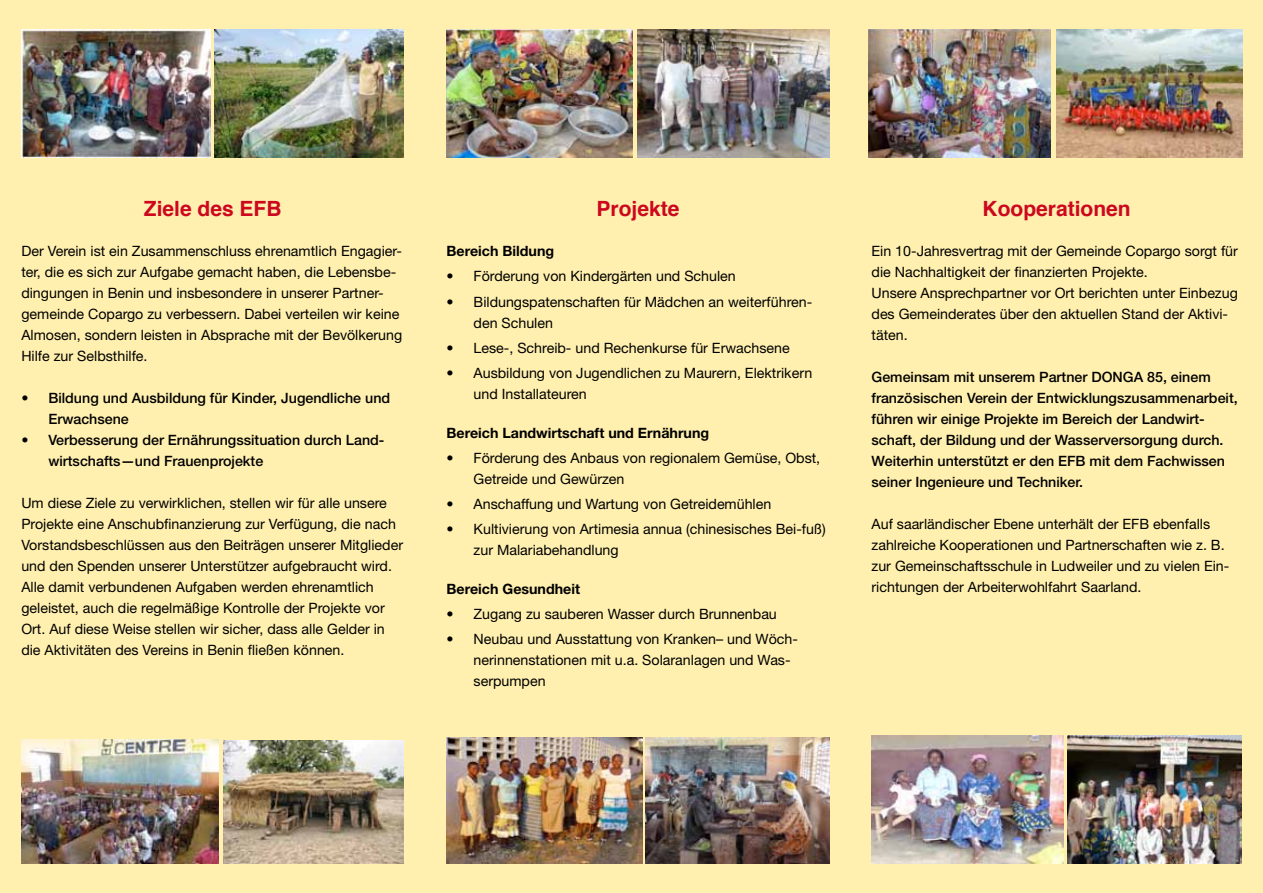
<style>
.page{position:relative;width:1263px;height:893px;background:#fff0af}
.page>*{position:absolute;margin:0;border:0;box-sizing:border-box;transform-origin:0 0}
.t1{font:700 21px "Helvetica";color:#cd071e}
.t2{font:14.25px/21px "Helvetica Neue LT";color:#000}
.t3{font:500 14.25px/21px "Helvetica Neue LT";color:#000}
.t4{font:700 14.25px "Helvetica Neue LT";color:#000}
</style>
<div class="page">
<img style="left:21px;top:30px;width:189px;height:127px">
<img style="left:214px;top:30px;width:190px;height:127px">
<img style="left:21px;top:740px;width:197px;height:123px">
<img style="left:224px;top:740px;width:180px;height:123px">
<img style="left:446px;top:30px;width:186px;height:127px">
<img style="left:638px;top:30px;width:191px;height:127px">
<img style="left:446px;top:737px;width:196px;height:126px">
<img style="left:645px;top:737px;width:184px;height:126px">
<img style="left:872px;top:736px;width:192px;height:127px">
<img style="left:1067px;top:736px;width:175px;height:127px">
<img style="left:869px;top:30px;width:182px;height:127px">
<img style="left:1056px;top:30px;width:186px;height:127px">
<h1 class="t1" style="left:144px;top:191px;width:139px">Ziele des EFB</h1>
<p class="t2" style="left:21px;top:240px;width:382px">Der Verein ist ein Zusammenschluss ehrenamtlich Engagier&shy;ter, die es sich zur Aufgabe gemacht haben, die Lebensbe&shy;dingungen in Benin und insbesondere in unserer Partner&shy;gemeinde Copargo zu verbessern. Dabei verteilen wir keine Almosen, sondern leisten in Absprache mit der Bevölkerung Hilfe zur Selbsthilfe.</p>
<p class="t3" style="left:48px;top:387px;width:343px;text-indent:-27px">• Bildung und Ausbildung für Kinder, Jugendliche und<br>Erwachsene</p>
<p class="t3" style="left:48px;top:429px;width:338px;text-indent:-27px">• Verbesserung der Ernährungssituation durch Land&shy;wirtschafts—und Frauenprojekte</p>
<p class="t2" style="left:21px;top:492px;width:383px">Um diese Ziele zu verwirklichen, stellen wir für alle unsere Projekte eine Anschubfinanzierung zur Verfügung, die nach Vorstandsbeschlüssen aus den Beiträgen unserer Mitglieder und den Spenden unserer Unterstützer aufgebraucht wird.<br>Alle damit verbundenen Aufgaben werden ehrenamtlich geleistet, auch die regelmäßige Kontrolle der Projekte vor Ort. Auf diese Weise stellen wir sicher, dass alle Gelder in die Aktivitäten des Vereins in Benin fließen können.</p>
<h1 class="t1" style="left:596px;top:191px;width:84px">Projekte</h1>
<p class="t4" style="left:447px;top:242px;width:109px">Bereich Bildung</p>
<p class="t2" style="left:447px;top:266px;width:291px">• Förderung von Kindergärten und Schulen</p>
<p class="t2" style="left:474px;top:291px;width:340px;text-indent:-27px">• Bildungspatenschaften für Mädchen an weiterführen&shy;den Schulen</p>
<p class="t2" style="left:447px;top:337px;width:345px">• Lese-, Schreib- und Rechenkurse für Erwachsene</p>
<p class="t2" style="left:474px;top:362px;width:340px;text-indent:-27px">• Ausbildung von Jugendlichen zu Maurern, Elektrikern und Installateuren</p>
<p class="t4" style="left:447px;top:424px;width:264px">Bereich Landwirtschaft und Ernährung</p>
<p class="t2" style="left:474px;top:447px;width:348px;text-indent:-27px">• Förderung des Anbaus von regionalem Gemüse, Obst,<br>Getreide und Gewürzen</p>
<p class="t2" style="left:447px;top:493px;width:326px">• Anschaffung und Wartung von Getreidemühlen</p>
<p class="t2" style="left:474px;top:519px;width:354px;text-indent:-27px">• Kultivierung von Artimesia annua (chinesisches Bei-fuß) zur Malariabehandlung</p>
<p class="t4" style="left:447px;top:580px;width:135px">Bereich Gesundheit</p>
<p class="t2" style="left:447px;top:603px;width:332px">• Zugang zu sauberen Wasser durch Brunnenbau</p>
<p class="t2" style="left:474px;top:629px;width:326px;text-indent:-27px">• Neubau und Ausstattung von Kranken– und Wöch&shy;nerinnenstationen mit u.a. Solaranlagen und Was&shy;serpumpen</p>
<h1 class="t1" style="left:982px;top:191px;width:150px">Kooperationen</h1>
<p class="t2" style="left:871px;top:240px;width:368px">Ein 10-Jahresvertrag mit der Gemeinde Copargo sorgt für die Nachhaltigkeit der finanzierten Projekte.<br>Unsere Ansprechpartner vor Ort berichten unter Einbezug des Gemeinderates über den aktuellen Stand der Aktivi&shy;täten.</p>
<p class="t3" style="left:871px;top:366px;width:368px">Gemeinsam mit unserem Partner DONGA 85, einem französischen Verein der Entwicklungszusammenarbeit, führen wir einige Projekte im Bereich der Landwirt&shy;schaft, der Bildung und der Wasserversorgung durch.<br>Weiterhin unterstützt er den EFB mit dem Fachwissen seiner Ingenieure und Techniker.</p>
<p class="t2" style="left:871px;top:513px;width:359px">Auf saarländischer Ebene unterhält der EFB ebenfalls zahlreiche Kooperationen und Partnerschaften wie z. B. zur Gemeinschaftsschule in Ludweiler und zu vielen Ein&shy;richtungen der Arbeiterwohlfahrt Saarland.</p>
</div>
